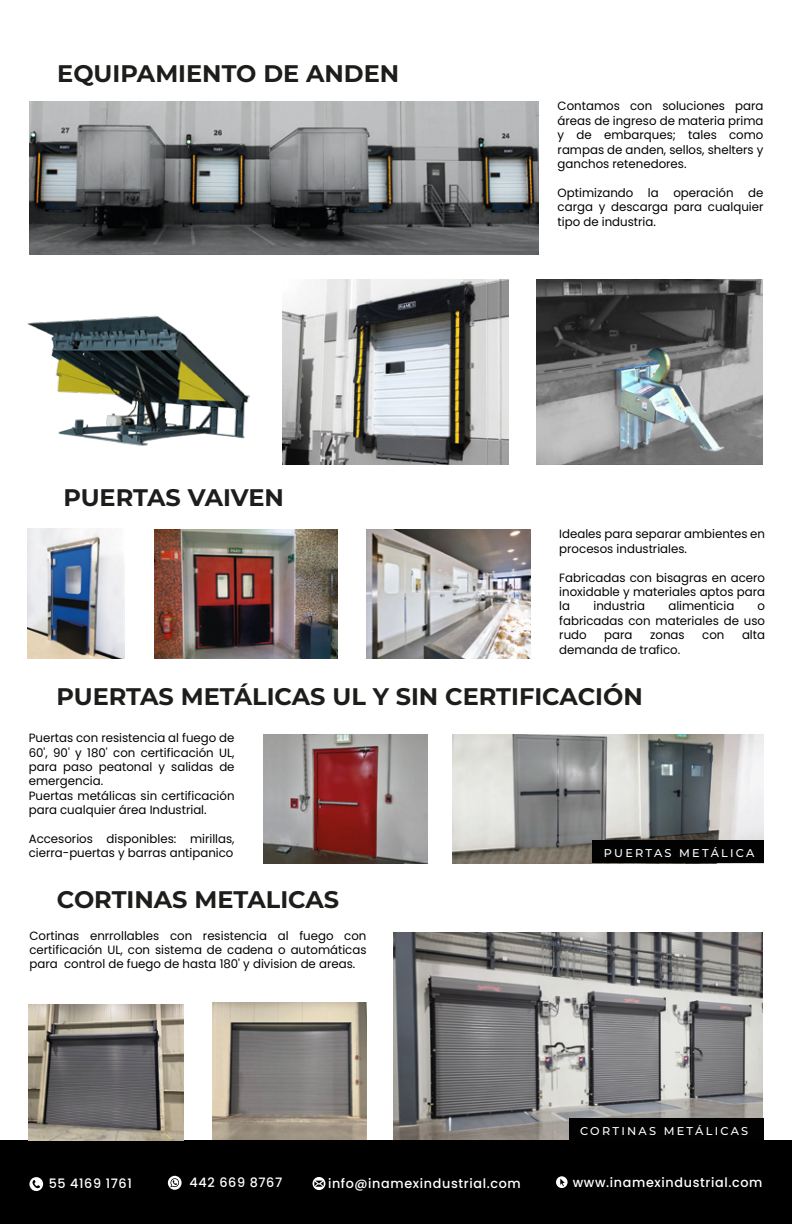
<style>
.page{position:relative;width:792px;height:1224px;background:#fff}
.page>*{position:absolute;margin:0;border:0;box-sizing:border-box;transform-origin:0 0}
.t1{font:700 24px "Montserrat";color:#1d1d1b}
.t2{font:500 13px "Poppins";letter-spacing:.05em;color:#fff}
.t3{font:12px/14.4px "Poppins";color:#000;text-align:justify}
.t4{font:500 11.4px "Montserrat";letter-spacing:.2em;color:#fff}
</style>
<div class="page">
<img style="left:393px;top:933px;width:368px;height:207px">
<img style="left:212px;top:1002px;width:154px;height:138px">
<img style="left:282px;top:279px;width:226px;height:186px">
<img style="left:263px;top:734px;width:164px;height:129px">
<img style="left:452px;top:734px;width:310px;height:129px">
<img style="left:536px;top:279px;width:226px;height:186px">
<img style="left:366px;top:529px;width:164px;height:129px">
<img style="left:28px;top:529px;width:97px;height:129px">
<img style="left:154px;top:529px;width:183px;height:129px">
<img style="left:30px;top:101px;width:507px;height:154px">
<div style="left:1px;top:1140px;width:790px;height:84px;background:#000"></div>
<svg style="left:312px;top:1177px;width:13px;height:13px"></svg>
<svg style="left:556px;top:1176px;width:11px;height:12px"></svg>
<svg style="left:29px;top:1177px;width:14px;height:14px"></svg>
<svg style="left:168px;top:1176px;width:13px;height:14px"></svg>
<img style="left:29px;top:1005px;width:155px;height:135px">
<div style="left:568px;top:1118px;width:194px;height:23px;background:#020202"></div>
<div style="left:591px;top:840px;width:172px;height:23px;background:#020202"></div>
<img style="left:27px;top:315px;width:223px;height:131px">
<h1 class="t1" style="left:57px;top:56px;width:343px">EQUIPAMIENTO DE ANDEN</h1>
<h1 class="t1" style="left:63px;top:480px;width:222px">PUERTAS VAIVEN</h1>
<p class="t3" style="left:557px;top:99px;width:207px">Contamos con soluciones para áreas de ingreso de materia prima y de embarques; tales como rampas de anden, sellos, shelters y ganchos retenedores.</p>
<p class="t3" style="left:557px;top:186px;width:207px">Optimizando la operación de carga y descarga para cualquier tipo de industria.</p>
<p class="t3" style="left:559px;top:527px;width:207px">Ideales para separar ambientes en procesos industriales.</p>
<p class="t3" style="left:559px;top:570px;width:207px">Fabricadas con bisagras en acero inoxidable y materiales aptos para la</p>
<p class="t3" style="left:593px;top:599px;width:53px">industria</p>
<p class="t3" style="left:668px;top:599px;width:67px">alimenticia</p>
<p class="t3" style="left:559px;top:599px;width:207px;text-indent:198px">o fabricadas con materiales de uso rudo</p>
<p class="t3" style="left:604px;top:628px;width:30px">para</p>
<p class="t3" style="left:649px;top:628px;width:36px">zonas</p>
<p class="t3" style="left:702px;top:628px;width:24px">con</p>
<p class="t3" style="left:741px;top:628px;width:25px">alta</p>
<p class="t3" style="left:559px;top:642px;width:122px">demanda de trafico.</p>
<h1 class="t1" style="left:56px;top:679px;width:587px">PUERTAS METÁLICAS UL Y SIN CERTIFICACIÓN</h1>
<p class="t3" style="left:29px;top:731px;width:207px;text-align:left">Puertas con resistencia al fuego de<br>60', 90' y 180' con certificación UL, para paso peatonal y salidas de emergencia.<br>Puertas metálicas sin certificación para cualquier área Industrial.</p>
<p class="t3" style="left:29px;top:832px;width:207px">Accesorios disponibles: mirillas, cierra-puertas y barras antipanico</p>
<h1 class="t1" style="left:57px;top:882px;width:284px">CORTINAS METALICAS</h1>
<p class="t3" style="left:29px;top:928px;width:338px">Cortinas enrrollables con resistencia al fuego con certificación UL, con sistema de cadena o automáticas para control de fuego de hasta 180' y division de areas.</p>
<p class="t4" style="left:603px;top:845px;width:152px">PUERTAS METÁLICA</p>
<p class="t4" style="left:579px;top:1123px;width:170px">CORTINAS METÁLICAS</p>
<p class="t2" style="left:49px;top:1176px;width:85px">55 4169 1761</p>
<p class="t2" style="left:189px;top:1175px;width:94px">442 669 8767</p>
<p class="t2" style="left:328px;top:1176px;width:194px">info@inamexindustrial.com</p>
<p class="t2" style="left:572px;top:1175px;width:191px">www.inamexindustrial.com</p>
</div>
